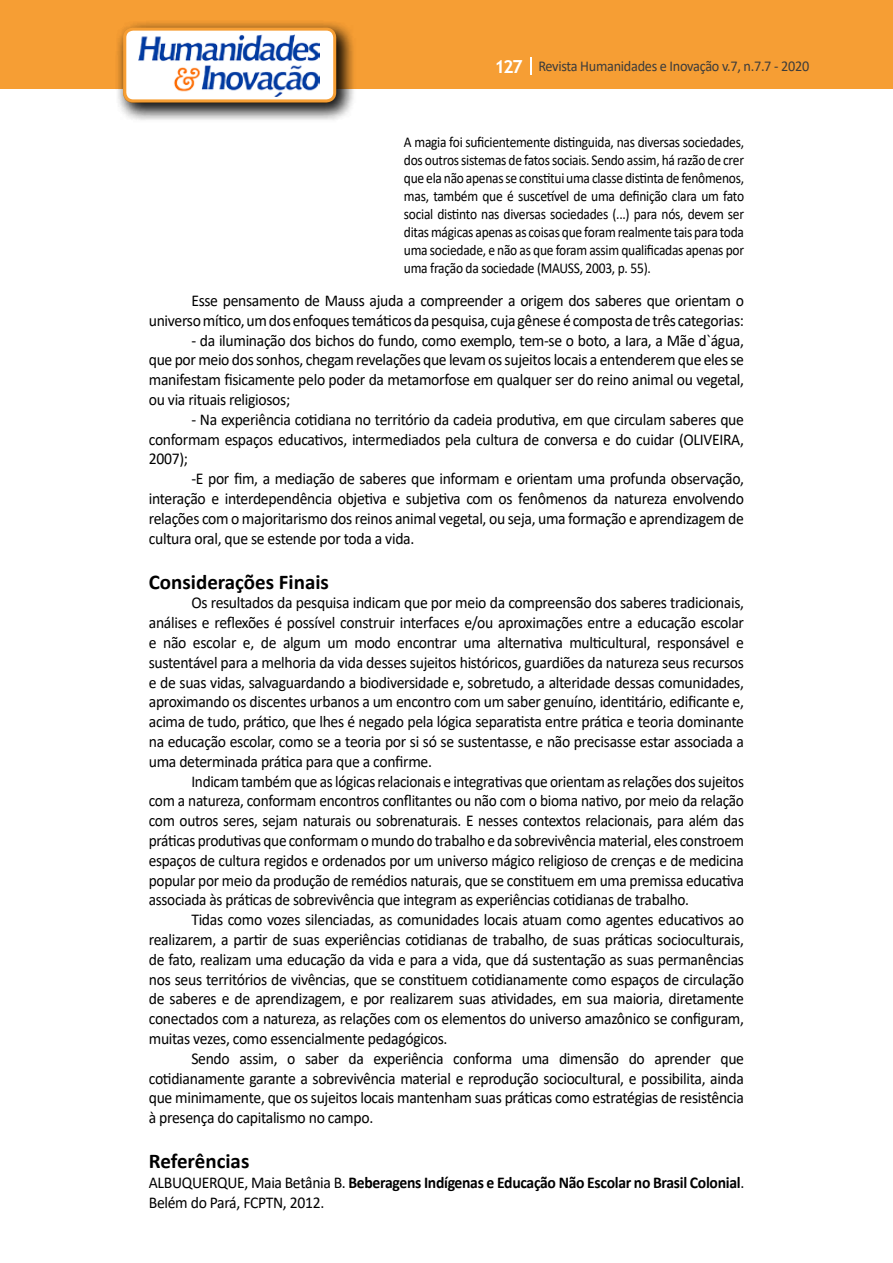
<style>
.page{position:relative;width:893px;height:1263px;background:#fff}
.page>*{position:absolute;margin:0;border:0;box-sizing:border-box;transform-origin:0 0}
.t1{font:700 21px "Calibri";color:#000}
.t2{font:16.5px/19.8px "Calibri";letter-spacing:-.02em;color:#000;text-align:justify;scale:.95 1}
.t3{font:16.5px/19.8px "Calibri";letter-spacing:-.02em;color:#000;text-align:justify;scale:.93 1}
.t4{font:700 16.5px/19.8px "Calibri";letter-spacing:-.02em;color:#000;scale:.95 1}
.t5{font:15px/18px "Calibri";letter-spacing:-.02em;color:#000;text-align:justify;scale:.9 1}
.t6{font:15px "Calibri";letter-spacing:-.02em;color:#3c3c3b;scale:.95 1}
.s1{font-family:"Trebuchet MS";font-weight:700;font-size:18px;color:#fff}
.s2{font-weight:400}
</style>
<div class="page">
<div style="left:0;top:0;width:893px;height:88px;background:#f69e34"></div>
<svg style="left:530px;top:57px;width:2px;height:18px"></svg>
<div style="left:115px;top:19px;width:241px;height:103px;background:#000;opacity:.75"></div>
<div style="left:125px;top:29px;width:210px;height:72px;background:#fff;border-radius:9px"></div>
<img style="left:139px;top:35px;width:180px;height:62px">
<div style="left:123px;top:28px;width:213px;height:74px;border:3px solid #f69e34;border-radius:9px"></div>
<p class="t6" style="left:495px;top:56px;width:333px"><span class="s1">127</span> Revista Humanidades e Inovação v.7, n.7.7 - 2020</p>
<p class="t5" style="left:404px;top:133px;width:379px">A magia foi suficientemente distinguida, nas diversas sociedades, dos outros sistemas de fatos sociais. Sendo assim, há razão de crer que ela não apenas se constitui uma classe distinta de fenômenos, mas, também que é suscetível de uma definição clara um fato social distinto nas diversas sociedades (...) para nós, devem ser ditas mágicas apenas as coisas que foram realmente tais para toda uma sociedade, e não as que foram assim qualificadas apenas por uma fração da sociedade (MAUSS, 2003, p. 55).</p>
<p class="t2" style="left:149px;top:290px;width:628px;text-align:right">Esse pensamento de Mauss ajuda a compreender a origem dos saberes que orientam o universo mítico, um dos enfoques temáticos da pesquisa, cuja gênese é composta de três categorias:</p>
<p class="t2" style="left:149px;top:330px;width:628px;text-indent:43px">- da iluminação dos bichos do fundo, como exemplo, tem-se o boto, a Iara, a Mãe d`água, que por meio dos sonhos, chegam revelações que levam os sujeitos locais a entenderem que eles se manifestam fisicamente pelo poder da metamorfose em qualquer ser do reino animal ou vegetal, ou via rituais religiosos;</p>
<p class="t2" style="left:149px;top:409px;width:628px;text-indent:43px">- Na experiência cotidiana no território da cadeia produtiva, em que circulam saberes que conformam espaços educativos, intermediados pela cultura de conversa e do cuidar (OLIVEIRA, 2007);</p>
<p class="t2" style="left:149px;top:468px;width:628px;text-indent:43px">-E por fim, a mediação de saberes que informam e orientam uma profunda observação, interação e interdependência objetiva e subjetiva com os fenômenos da natureza envolvendo relações com o majoritarismo dos reinos animal vegetal, ou seja, uma formação e aprendizagem de cultura oral, que se estende por toda a vida.</p>
<p class="t1" style="left:149px;top:567px;width:182px">Considerações Finais</p>
<p class="t2" style="left:149px;top:592px;width:628px;text-indent:43px">Os resultados da pesquisa indicam que por meio da compreensão dos saberes tradicionais, análises e reflexões é possível construir interfaces e/ou aproximações entre a educação escolar e não escolar e, de algum um modo encontrar uma alternativa multicultural, responsável e sustentável para a melhoria da vida desses sujeitos históricos, guardiões da natureza seus recursos e de suas vidas, salvaguardando a biodiversidade e, sobretudo, a alteridade dessas comunidades, aproximando os discentes urbanos a um encontro com um saber genuíno, identitário, edificante e, acima de tudo, prático, que lhes é negado pela lógica separatista entre prática e teoria dominante na educação escolar, como se a teoria por si só se sustentasse, e não precisasse estar associada a uma determinada prática para que a confirme.</p>
<p class="t3" style="left:149px;top:771px;width:641px;text-indent:43px">Indicam também que as lógicas relacionais e integrativas que orientam as relações dos sujeitos com a natureza, conformam encontros conflitantes ou não com o bioma nativo, por meio da relação com outros seres, sejam naturais ou sobrenaturais. E nesses contextos relacionais, para além das práticas produtivas que conformam o mundo do trabalho e da sobrevivência material, eles constroem espaços de cultura regidos e ordenados por um universo mágico religioso de crenças e de medicina popular por meio da produção de remédios naturais, que se constituem em uma premissa educativa associada às práticas de sobrevivência que integram as experiências cotidianas de trabalho.</p>
<p class="t2" style="left:149px;top:909px;width:628px;text-indent:43px">Tidas como vozes silenciadas, as comunidades locais atuam como agentes educativos ao realizarem, a partir de suas experiências cotidianas de trabalho, de suas práticas socioculturais, de fato, realizam uma educação da vida e para a vida, que dá sustentação as suas permanências nos seus territórios de vivências, que se constituem cotidianamente como espaços de circulação de saberes e de aprendizagem, e por realizarem suas atividades, em sua maioria, diretamente conectados com a natureza, as relações com os elementos do universo amazônico se configuram, muitas vezes, como essencialmente pedagógicos.</p>
<p class="t2" style="left:149px;top:1048px;width:628px;text-indent:43px">Sendo assim, o saber da experiência conforma uma dimensão do aprender que cotidianamente garante a sobrevivência material e reprodução sociocultural, e possibilita, ainda que minimamente, que os sujeitos locais mantenham suas práticas como estratégias de resistência à presença do capitalismo no campo.</p>
<p class="t1" style="left:149px;top:1146px;width:102px">Referências</p>
<p class="t4" style="left:149px;top:1172px;width:628px"><span class="s2">ALBUQUERQUE, Maia Betânia B.</span> Beberagens Indígenas e Educação Não Escolar no Brasil Colonial<span class="s2">.<br>Belém do Pará, FCPTN, 2012.</span></p>
</div>
